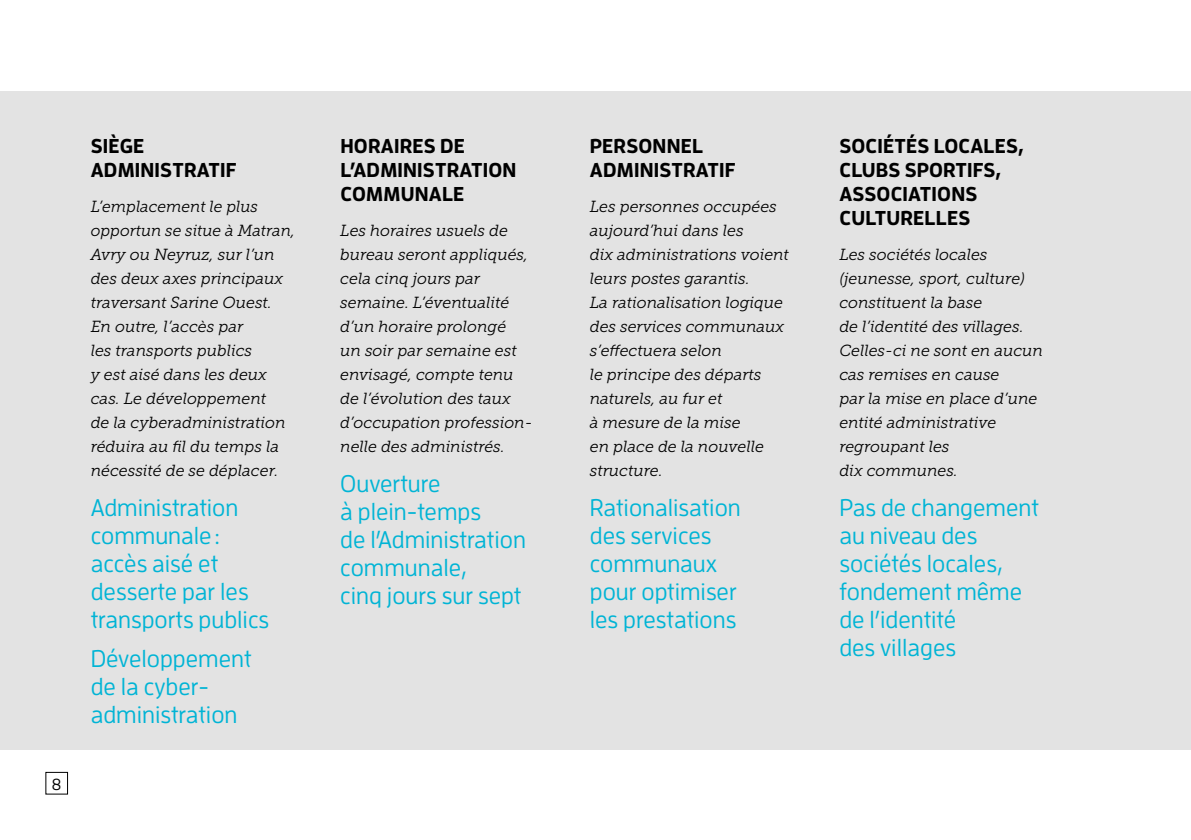
<style>
.page{position:relative;width:1191px;height:840px;background:#fff}
.page>*{position:absolute;margin:0;border:0;box-sizing:border-box;transform-origin:0 0}
.t1{font:500 24px/28px "Enzo OT";color:#00b4d5}
.t2{font:700 20px/24px "Enzo OT";letter-spacing:.01em;color:#000}
.t3{font:italic 16px/24px "Museo Slab 300";color:#000}
.t4{font:500 16px "Enzo OT";color:#000}
</style>
<div class="page">
<div style="left:0;top:91px;width:1191px;height:657px;background:#e3e3e3"></div>
<div style="left:45px;top:771px;width:23px;height:23px;border:1px solid #000"></div>
<p class="t4" style="left:52px;top:774px;width:11px">8</p>
<p class="t2" style="left:91px;top:133px;width:147px">SIÈGE<br>ADMINISTRATIF</p>
<p class="t3" style="left:91px;top:195px;width:206px">L’emplacement le plus opportun se situe à Matran,<br>Avry ou Neyruz, sur l’un des deux axes principaux traversant Sarine Ouest.<br>En outre, l’accès par<br>les transports publics<br>y est aisé dans les deux cas. Le développement<br>de la cyberadministration réduira au fil du temps la nécessité de se déplacer.</p>
<h1 class="t1" style="left:91px;top:493px;width:180px">Administration communale: accès aisé et desserte par les transports publics</h1>
<h1 class="t1" style="left:91px;top:644px;width:162px">Développement de la cyber&shy;administration</h1>
<p class="t2" style="left:340px;top:133px;width:178px">HORAIRES DE<br>L’ADMINISTRATION<br>COMMUNALE</p>
<p class="t3" style="left:340px;top:219px;width:194px">Les horaires usuels de bureau seront appliqués, cela cinq jours par semaine. L’éventualité d’un horaire prolongé<br>un soir par semaine est envisagé, compte tenu de l’évolution des taux d’occupation profession&shy;nelle des administrés.</p>
<h1 class="t1" style="left:340px;top:469px;width:187px">Ouverture<br>à plein-temps<br>de l’Administration communale,<br>cinq jours sur sept</h1>
<p class="t2" style="left:590px;top:133px;width:147px">PERSONNEL<br>ADMINISTRATIF</p>
<p class="t3" style="left:590px;top:195px;width:201px">Les personnes occupées aujourd’hui dans les<br>dix administrations voient leurs postes garantis.<br>La rationalisation logique des services communaux s’effectuera selon<br>le principe des départs naturels, au fur et<br>à mesure de la mise<br>en place de la nouvelle structure.</p>
<h1 class="t1" style="left:590px;top:493px;width:152px">Rationalisation des services communaux pour optimiser les prestations</h1>
<p class="t2" style="left:839px;top:133px;width:186px">SOCIÉTÉS LOCALES,<br>CLUBS SPORTIFS,<br>ASSOCIATIONS<br>CULTURELLES</p>
<p class="t3" style="left:839px;top:243px;width:205px">Les sociétés locales (jeunesse, sport, culture) constituent la base<br>de l’identité des villages.<br>Celles-ci ne sont en aucun cas remises en cause<br>par la mise en place d’une entité administrative regroupant les<br>dix communes.</p>
<h1 class="t1" style="left:839px;top:493px;width:201px">Pas de changement au niveau des sociétés locales, fondement même de l’identité<br>des villages</h1>
</div>
